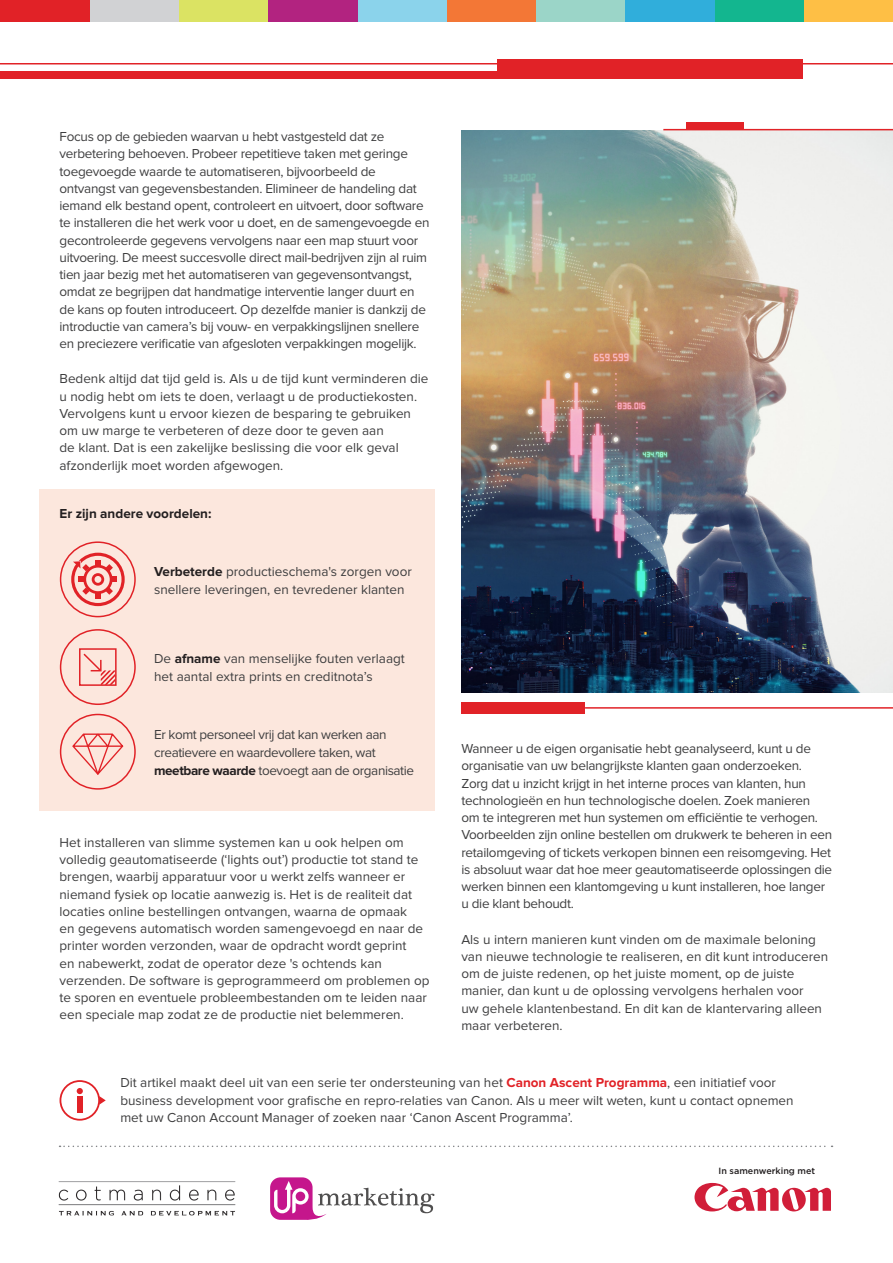
<style>
.page{position:relative;width:893px;height:1263px;background:#fff}
.page>*{position:absolute;margin:0;border:0;box-sizing:border-box;transform-origin:0 0}
.t1{font:13.5px/17.2px "Proxima Nova";color:#3e3e3f}
.t2{font:13.5px/17.2px "Proxima Nova";letter-spacing:-.02em;color:#3e3e3f}
.t3{font:13.5px/18px "Proxima Nova";letter-spacing:-.03em;color:#3e3e3f}
.t4{font:700 13.5px "Proxima Nova";color:#231f20}
.t5{font:500 9px "Gotham";color:#231f20}
.s1{font-weight:700;color:#231f20}
.s2{font-weight:700;color:#e12227}
</style>
<div class="page">
<div style="left:39px;top:489px;width:395px;height:321px;background:#fce7dd"></div>
<div style="left:60px;top:1080px;width:40px;height:41px;border:2px solid #e12227;border-radius:50%"></div>
<div style="left:77px;top:1096px;width:6px;height:17px;background:#e12227"></div>
<svg style="left:77px;top:1088px;width:6px;height:6px"></svg>
<svg style="left:99px;top:1096px;width:7px;height:9px"></svg>
<img style="left:58px;top:1181px;width:178px;height:35px">
<svg style="left:270px;top:1177px;width:164px;height:43px"></svg>
<div style="left:296px;top:1191px;width:9px;height:10px;background:#c5168c;border-radius:50%"></div>
<svg style="left:60px;top:1145px;width:772px;height:2px"></svg>
<svg style="left:694px;top:1183px;width:137px;height:28px"></svg>
<img style="left:461px;top:130px;width:432px;height:563px">
<div style="left:60px;top:541px;width:76px;height:76px;border:2px solid #e12227;border-radius:50%"></div>
<div style="left:60px;top:629px;width:76px;height:76px;border:2px solid #e12227;border-radius:50%"></div>
<div style="left:60px;top:714px;width:76px;height:76px;border:2px solid #e12227;border-radius:50%"></div>
<div style="left:497px;top:60px;width:306px;height:19px;background:#e12227"></div>
<div style="left:0;top:72px;width:497px;height:7px;background:#e12227"></div>
<hr style="left:0;top:63px;width:893px;height:1px;background:#e12227">
<hr style="left:585px;top:707px;width:308px;height:2px;background:#e12227">
<div style="left:461px;top:702px;width:124px;height:12px;background:#e12227"></div>
<div style="left:686px;top:122px;width:57px;height:7px;background:#e12227"></div>
<hr style="left:663px;top:129px;width:230px;height:1px;background:#e12227">
<div style="left:71px;top:553px;width:54px;height:53px;border:3px solid #e12227;border-radius:50%"></div>
<svg style="left:73px;top:560px;width:44px;height:38px"></svg>
<svg style="left:83px;top:653px;width:31px;height:30px"></svg>
<div style="left:79px;top:648px;width:38px;height:38px;border:2px solid #e12227"></div>
<svg style="left:72px;top:733px;width:52px;height:42px"></svg>
<div style="left:804px;top:0;width:89px;height:21px;background:#febf45"></div>
<div style="left:714px;top:0;width:90px;height:21px;background:#13b68f"></div>
<div style="left:625px;top:0;width:89px;height:21px;background:#30aedb"></div>
<div style="left:536px;top:0;width:89px;height:21px;background:#9bd5c8"></div>
<div style="left:446px;top:0;width:90px;height:21px;background:#f37736"></div>
<div style="left:357px;top:0;width:89px;height:21px;background:#8bd3eb"></div>
<div style="left:268px;top:0;width:89px;height:21px;background:#b22380"></div>
<div style="left:179px;top:0;width:89px;height:21px;background:#dbe363"></div>
<div style="left:89px;top:0;width:90px;height:21px;background:#d1d2d4"></div>
<div style="left:0;top:0;width:89px;height:21px;background:#e12227"></div>
<p class="t2" style="left:60px;top:129px;width:372px">Focus op de gebieden waarvan u hebt vastgesteld dat ze verbetering behoeven. Probeer repetitieve taken met geringe toegevoegde waarde te automatiseren, bijvoorbeeld de ontvangst van gegevensbestanden. Elimineer de handeling dat iemand elk bestand opent, controleert en uitvoert, door software te installeren die het werk voor u doet, en de samengevoegde en gecontroleerde gegevens vervolgens naar een map stuurt voor uitvoering. De meest succesvolle direct mail-bedrijven zijn al ruim tien jaar bezig met het automatiseren van gegevensontvangst, omdat ze begrijpen dat handmatige interventie langer duurt en de kans op fouten introduceert. Op dezelfde manier is dankzij de introductie van camera’s bij vouw- en verpakkingslijnen snellere en preciezere verificatie van afgesloten verpakkingen mogelijk.</p>
<p class="t1" style="left:60px;top:371px;width:370px">Bedenk altijd dat tijd geld is. Als u de tijd kunt verminderen die u nodig hebt om iets te doen, verlaagt u de productiekosten.<br>Vervolgens kunt u ervoor kiezen de besparing te gebruiken om uw marge te verbeteren of deze door te geven aan<br>de klant. Dat is een zakelijke beslissing die voor elk geval afzonderlijk moet worden afgewogen.</p>
<p class="t4" style="left:60px;top:508px;width:153px">Er zijn andere voordelen:</p>
<p class="t1" style="left:154px;top:563px;width:259px;line-height:18px"><span class="s1">Verbeterde</span> productieschema's zorgen voor snellere leveringen, en tevredener klanten</p>
<p class="t1" style="left:154px;top:650px;width:252px;line-height:18px">De <span class="s1">afname</span> van menselijke fouten verlaagt het aantal extra prints en creditnota’s</p>
<p class="t3" style="left:154px;top:726px;width:261px">Er komt personeel vrij dat kan werken aan creatievere en waardevollere taken, wat <span class="s1">meetbare waarde</span> toevoegt aan de organisatie</p>
<p class="t1" style="left:60px;top:834px;width:371px">Het installeren van slimme systemen kan u ook helpen om volledig geautomatiseerde (‘lights out’) productie tot stand te brengen, waarbij apparatuur voor u werkt zelfs wanneer er niemand fysiek op locatie aanwezig is. Het is de realiteit dat locaties online bestellingen ontvangen, waarna de opmaak<br>en gegevens automatisch worden samengevoegd en naar de printer worden verzonden, waar de opdracht wordt geprint<br>en nabewerkt, zodat de operator deze 's ochtends kan verzenden. De software is geprogrammeerd om problemen op te sporen en eventuele probleembestanden om te leiden naar een speciale map zodat ze de productie niet belemmeren.</p>
<p class="t2" style="left:461px;top:740px;width:372px">Wanneer u de eigen organisatie hebt geanalyseerd, kunt u de organisatie van uw belangrijkste klanten gaan onderzoeken.<br>Zorg dat u inzicht krijgt in het interne proces van klanten, hun technologieën en hun technologische doelen. Zoek manieren<br>om te integreren met hun systemen om efficiëntie te verhogen.<br>Voorbeelden zijn online bestellen om drukwerk te beheren in een retailomgeving of tickets verkopen binnen een reisomgeving. Het is absoluut waar dat hoe meer geautomatiseerde oplossingen die werken binnen een klantomgeving u kunt installeren, hoe langer u die klant behoudt.</p>
<p class="t1" style="left:461px;top:931px;width:368px">Als u intern manieren kunt vinden om de maximale beloning van nieuwe technologie te realiseren, en dit kunt introduceren om de juiste redenen, op het juiste moment, op de juiste manier, dan kunt u de oplossing vervolgens herhalen voor<br>uw gehele klantenbestand. En dit kan de klantervaring alleen maar verbeteren.</p>
<p class="t1" style="left:120px;top:1075px;width:675px">Dit artikel maakt deel uit van een serie ter ondersteuning van het <span class="s2">Canon Ascent Programma</span>, een initiatief voor business development voor grafische en repro-relaties van Canon. Als u meer wilt weten, kunt u contact opnemen met uw Canon Account Manager of zoeken naar ‘Canon Ascent Programma’.</p>
<p class="t5" style="left:718px;top:1164px;width:98px">In samenwerking met</p>
</div>
